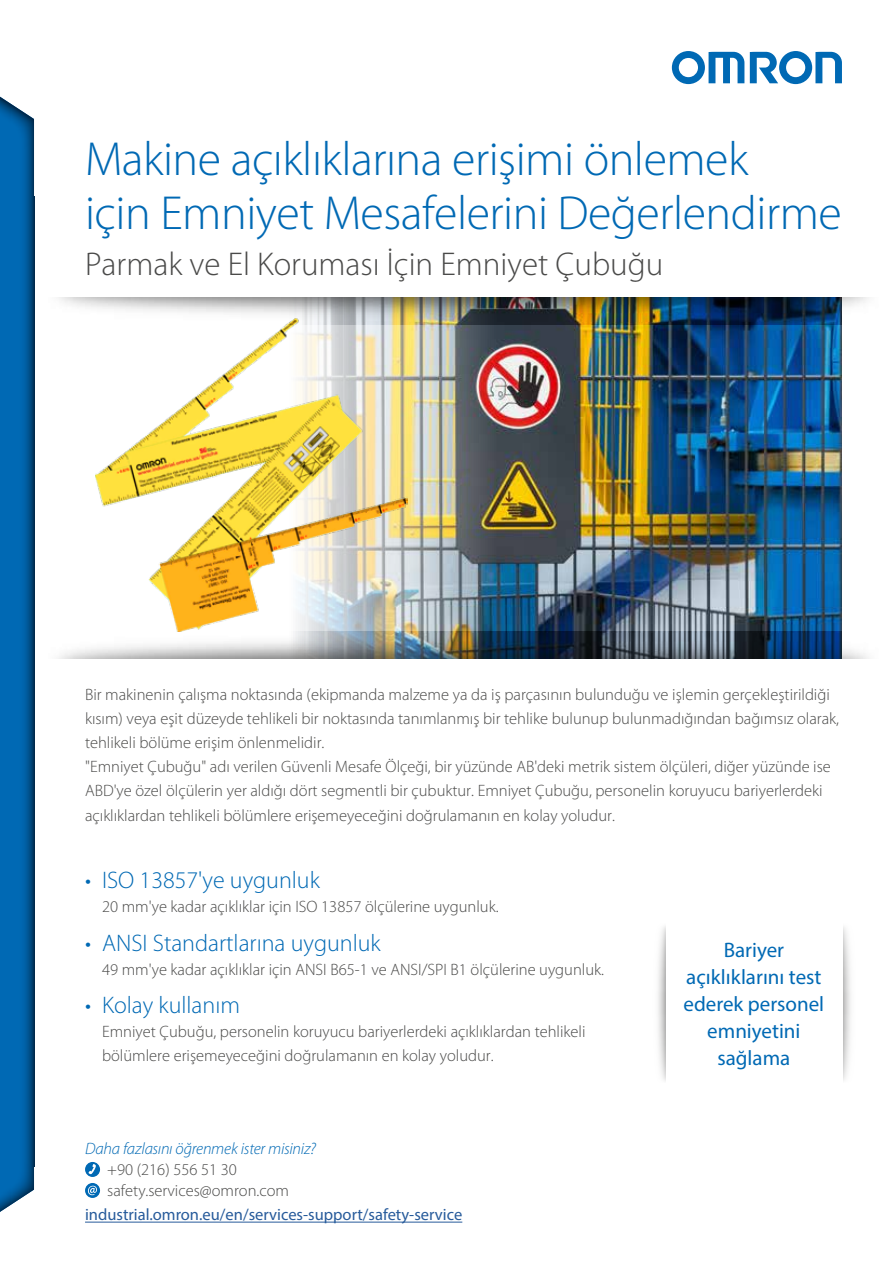
<style>
.page{position:relative;width:893px;height:1263px;background:#fff}
.page>*{position:absolute;margin:0;border:0;box-sizing:border-box;transform-origin:0 0}
.t1{font:300 48px/54px "Myriad Pro";letter-spacing:-.01em;color:#0069b4}
.t2{font:300 33px "Myriad Pro";color:#4a4a49}
.t3{font:300 24px "Myriad Pro";color:#0069b4}
.t4{font:21px/27px "Myriad Pro";color:#0069b4;text-align:center}
.t5{font:300 16.5px/24px "Myriad Pro";color:#4a4a49}
.t6{font:16.5px "Myriad Pro";color:#275b9b}
.t7{font:italic 300 16.5px "Myriad Pro";letter-spacing:-.015em;color:#0069b4}
</style>
<div class="page">
<img style="left:524px;top:325px;width:318px;height:306px">
<img style="left:85px;top:297px;width:439px;height:334px">
<img style="left:0;top:97px;width:34px;height:1115px">
<svg style="left:672px;top:51px;width:72px;height:33px"></svg>
<svg style="left:750px;top:51px;width:92px;height:33px"></svg>
<img style="left:843px;top:927px;width:8px;height:154px">
<img style="left:658px;top:927px;width:7px;height:153px">
<img style="left:96px;top:325px;width:312px;height:306px">
<img style="left:58px;top:631px;width:811px;height:28px">
<img style="left:59px;top:298px;width:809px;height:27px">
<hr style="left:85px;top:1222px;width:377px;height:1px;background:#275b9b">
<svg style="left:85px;top:1162px;width:15px;height:15px"></svg>
<svg style="left:88px;top:1164px;width:8px;height:10px"></svg>
<svg style="left:85px;top:1183px;width:15px;height:15px"></svg>
<svg style="left:88px;top:1186px;width:9px;height:9px"></svg>
<h1 class="t1" style="left:85px;top:133px;width:758px">Makine açıklıklarına erişimi önlemek<br>için Emniyet Mesafelerini Değerlendirme</h1>
<h2 class="t2" style="left:85px;top:246px;width:580px">Parmak ve El Koruması İçin Emniyet Çubuğu</h2>
<p class="t5" style="left:85px;top:683px;width:756px">Bir makinenin çalışma noktasında (ekipmanda malzeme ya da iş parçasının bulunduğu ve işlemin gerçekleştirildiği kısım) veya eşit düzeyde tehlikeli bir noktasında tanımlanmış bir tehlike bulunup bulunmadığından bağımsız olarak, tehlikeli bölüme erişim önlenmelidir.<br>"Emniyet Çubuğu" adı verilen Güvenli Mesafe Ölçeği, bir yüzünde AB'deki metrik sistem ölçüleri, diğer yüzünde ise ABD'ye özel ölçülerin yer aldığı dört segmentli bir çubuktur. Emniyet Çubuğu, personelin koruyucu bariyerlerdeki açıklıklardan tehlikeli bölümlere erişemeyeceğini doğrulamanın en kolay yoludur.</p>
<h3 class="t3" style="left:85px;top:867px;width:236px">• ISO 13857'ye uygunluk</h3>
<p class="t5" style="left:102px;top:895px;width:398px">20 mm'ye kadar açıklıklar için ISO 13857 ölçülerine uygunluk.</p>
<h3 class="t3" style="left:85px;top:929px;width:297px">• ANSI Standartlarına uygunluk</h3>
<p class="t5" style="left:102px;top:957px;width:503px">49 mm'ye kadar açıklıklar için ANSI B65-1 ve ANSI/SPI B1 ölçülerine uygunluk.</p>
<h3 class="t3" style="left:85px;top:992px;width:157px">• Kolay kullanım</h3>
<p class="t5" style="left:102px;top:1020px;width:485px">Emniyet Çubuğu, personelin koruyucu bariyerlerdeki açıklıklardan tehlikeli bölümlere erişemeyeceğini doğrulamanın en kolay yoludur.</p>
<p class="t7" style="left:85px;top:1139px;width:232px">Daha fazlasını öğrenmek ister misiniz?</p>
<p class="t5" style="left:107px;top:1160px;width:183px;line-height:21px">+90 (216) 556 51 30 safety.services@omron.com</p>
<p class="t6" style="left:85px;top:1205px;width:379px">industrial.omron.eu/en/services-support/safety-service</p>
<p class="t4" style="left:684px;top:936px;width:142px">Bariyer açıklıklarını test ederek personel emniyetini sağlama</p>
</div>
